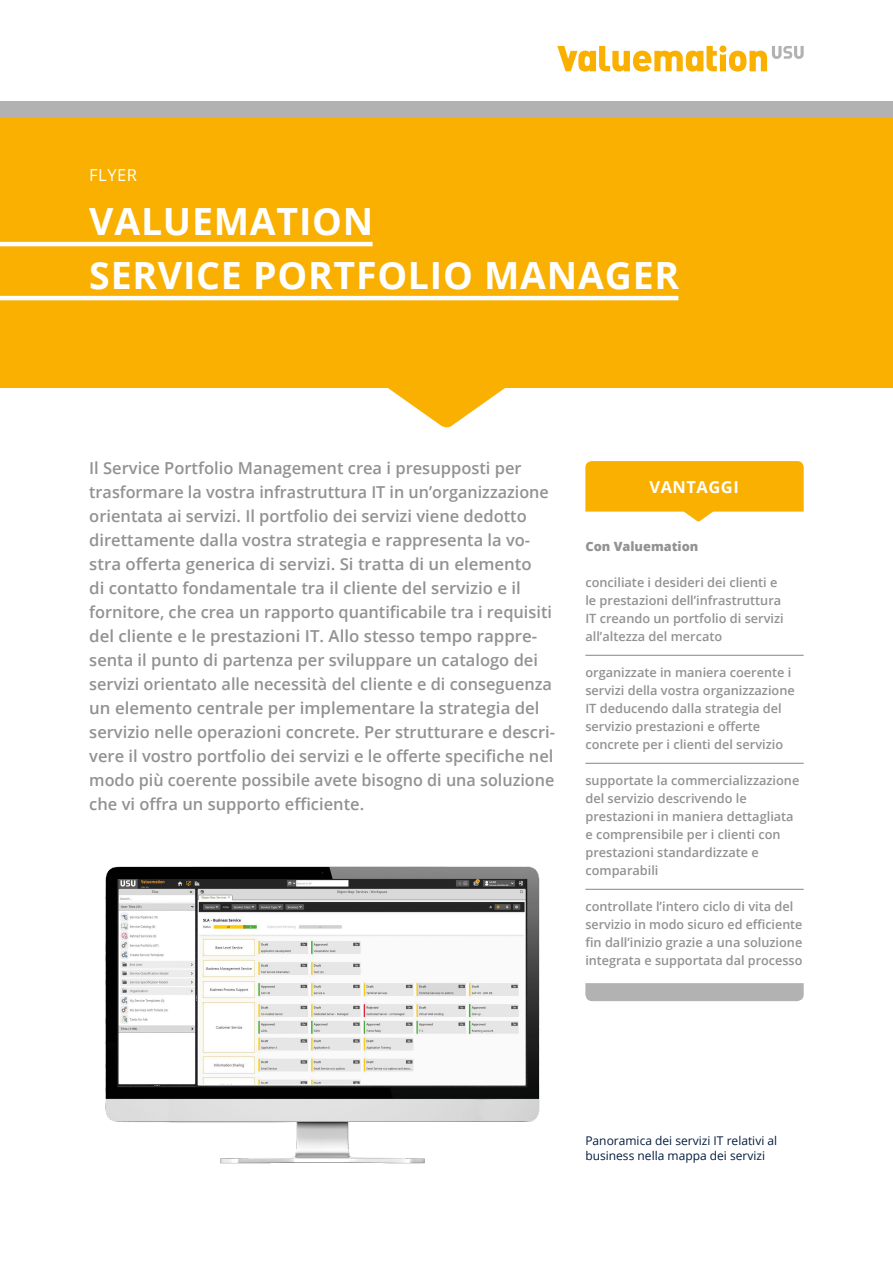
<style>
.page{position:relative;width:893px;height:1263px;background:#fff}
.page>*{position:absolute;margin:0;border:0;box-sizing:border-box;transform-origin:0 0}
.t1{font:700 37.5px/54px "Open Sans";letter-spacing:.02em;color:#fff}
.Einleser{font:600 16.5px/24px "Open Sans";color:#929292}
.Infofasten_Head{font:700 16.5px "Open Sans";letter-spacing:.03em;color:#fff}
.t2{font:16.5px "Open Sans";letter-spacing:.03em;color:#fff}
.Text_mit_Absatzlinie{font:600 12.75px/18px "Open Sans";color:#929292}
.Text_mit_Absatzlinie-2{font:800 12.75px "Open Sans";color:#929292}
.Bildunterschrift{font:12px/15px "Open Sans";color:#041c40}
</style>
<div class="page">
<img style="left:105px;top:866px;width:435px;height:298px">
<hr style="left:585px;top:655px;width:219px;height:1px;background:#929292">
<hr style="left:585px;top:763px;width:219px;height:1px;background:#929292">
<hr style="left:585px;top:889px;width:219px;height:1px;background:#929292">
<svg style="left:585px;top:461px;width:219px;height:61px"></svg>
<div style="left:585px;top:983px;width:219px;height:18px;background:#b3b2b2"></div>
<svg style="left:557px;top:46px;width:247px;height:26px"></svg>
<div style="left:0;top:101px;width:893px;height:23px;background:#b3b2b2"></div>
<svg style="left:387px;top:387px;width:119px;height:41px"></svg>
<div style="left:0;top:118px;width:893px;height:269px;background:#f9b000"></div>
<hr style="left:0;top:242px;width:373px;height:4px;background:#fff">
<hr style="left:0;top:296px;width:678px;height:4px;background:#fff">
<p class="t2" style="left:89px;top:164px;width:49px">FLYER</p>
<h1 class="t1" style="left:89px;top:193px;width:591px">VALUEMATION<br>SERVICE PORTFOLIO MANAGER</h1>
<p class="Einleser" style="left:89px;top:455px;width:467px">Il Service Portfolio Management crea i presupposti per trasformare la vostra infrastruttura IT in un’organizzazione orientata ai servizi. Il portfolio dei servizi viene dedotto direttamente dalla vostra strategia e rappresenta la vo&shy;stra offerta generica di servizi. Si tratta di un elemento<br>di contatto fondamentale tra il cliente del servizio e il fornitore, che crea un rapporto quantificabile tra i requisiti del cliente e le prestazioni IT. Allo stesso tempo rappre&shy;senta il punto di partenza per sviluppare un catalogo dei servizi orientato alle necessità del cliente e di conseguenza un elemento centrale per implementare la strategia del servizio nelle operazioni concrete. Per strutturare e descri&shy;vere il vostro portfolio dei servizi e le offerte specifiche nel modo più coerente possibile avete bisogno di una soluzione che vi offra un supporto efficiente.</p>
<p class="Infofasten_Head" style="left:649px;top:475px;width:91px">VANTAGGI</p>
<p class="Text_mit_Absatzlinie-2" style="left:585px;top:537px;width:114px">Con Valuemation</p>
<p class="Text_mit_Absatzlinie" style="left:585px;top:573px;width:200px">conciliate i desideri dei clienti e le prestazioni dell’infrastruttura IT creando un portfolio di servizi all’altezza del mercato</p>
<p class="Text_mit_Absatzlinie" style="left:585px;top:663px;width:211px">organizzate in maniera coerente i servizi della vostra organizzazione IT deducendo dalla strategia del servizio prestazioni e offerte concrete per i clienti del servizio</p>
<p class="Text_mit_Absatzlinie" style="left:585px;top:771px;width:215px">supportate la commercializzazione del servizio descrivendo le prestazioni in maniera dettagliata e comprensibile per i clienti con prestazioni standardizzate e comparabili</p>
<p class="Text_mit_Absatzlinie" style="left:585px;top:897px;width:219px">controllate l’intero ciclo di vita del servizio in modo sicuro ed efficiente fin dall’inizio grazie a una soluzione integrata e supportata dal processo</p>
<p class="Bildunterschrift" style="left:585px;top:1133px;width:193px">Panoramica dei servizi IT relativi al business nella mappa dei servizi</p>
</div>
